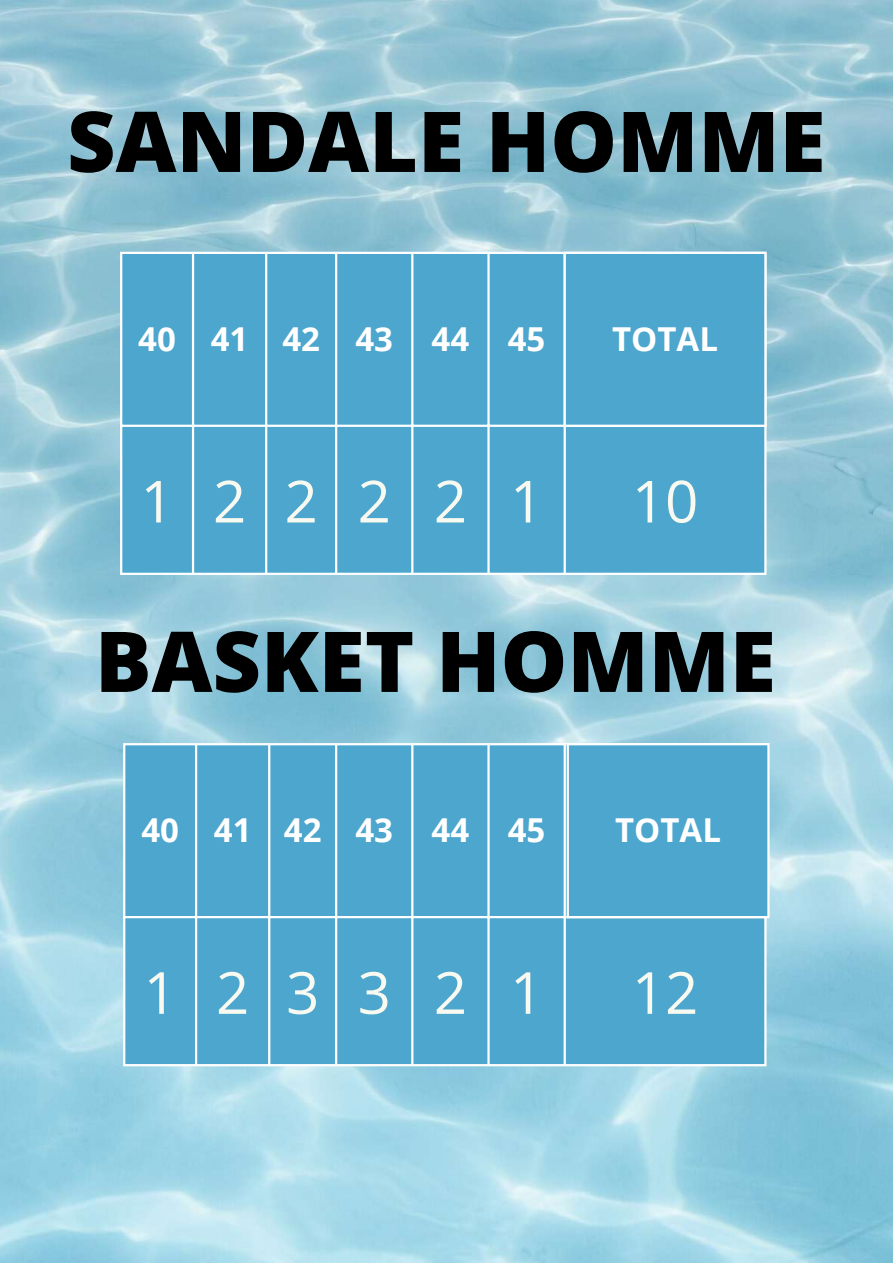
<style>
.page{position:relative;width:893px;height:1264px;background:#fff}
.page>*{position:absolute;margin:0;border:0;box-sizing:border-box;transform-origin:0 0}
.t1{font:800 83.85px "Open Sans";color:#000}
.t2{font:58.05px "Open Sans";letter-spacing:.675em;color:#f8f9f0}
.t3{font:700 33px "Open Sans";color:#fff}
</style>
<div class="page">
<div style="left:125px;top:745px;width:639px;height:319px;background:#4ca6cd"></div>
<hr style="left:195px;top:745px;width:2px;height:319px;background:#fff">
<hr style="left:268px;top:745px;width:2px;height:319px;background:#fff">
<hr style="left:335px;top:745px;width:2px;height:319px;background:#fff">
<hr style="left:411px;top:745px;width:2px;height:319px;background:#fff">
<hr style="left:487px;top:745px;width:2px;height:319px;background:#fff">
<hr style="left:563px;top:745px;width:3px;height:319px;background:#fff">
<hr style="left:123px;top:916px;width:643px;height:2px;background:#fff">
<div style="left:567px;top:744px;width:201px;height:173px;background:#4ca6cd"></div>
<hr style="left:566px;top:745px;width:3px;height:171px;background:#fff">
<hr style="left:767px;top:745px;width:2px;height:171px;background:#fff">
<hr style="left:566px;top:743px;width:203px;height:2px;background:#fff">
<hr style="left:566px;top:916px;width:203px;height:2px;background:#fff">
<div style="left:122px;top:254px;width:642px;height:318px;background:#4ca6cd"></div>
<hr style="left:192px;top:254px;width:2px;height:318px;background:#fff">
<hr style="left:265px;top:254px;width:2px;height:318px;background:#fff">
<hr style="left:335px;top:254px;width:2px;height:318px;background:#fff">
<hr style="left:411px;top:254px;width:2px;height:318px;background:#fff">
<hr style="left:487px;top:254px;width:2px;height:318px;background:#fff">
<hr style="left:563px;top:254px;width:3px;height:318px;background:#fff">
<hr style="left:120px;top:424px;width:646px;height:3px;background:#fff">
<div style="left:564px;top:252px;width:201px;height:174px;background:#4ca6cd"></div>
<hr style="left:563px;top:254px;width:3px;height:170px;background:#fff">
<hr style="left:764px;top:254px;width:2px;height:170px;background:#fff">
<hr style="left:563px;top:252px;width:203px;height:2px;background:#fff">
<hr style="left:563px;top:424px;width:203px;height:3px;background:#fff">
<h1 class="t1" style="left:67px;top:82px;width:759px">SANDALE HOMME</h1>
<p class="t3" style="left:138px;top:315px;width:408px">40 41 42 43 44 45</p>
<p class="t3" style="left:612px;top:315px;width:107px">TOTAL</p>
<h2 class="t2" style="left:140px;top:460px;width:404px">122221</h2>
<h2 class="t2" style="left:631px;top:460px;width:68px">10</h2>
<h1 class="t1" style="left:95px;top:602px;width:682px">BASKET HOMME</h1>
<p class="t3" style="left:141px;top:806px;width:405px">40 41 42 43 44 45</p>
<p class="t3" style="left:615px;top:806px;width:107px">TOTAL</p>
<h2 class="t2" style="left:143px;top:951px;width:401px">123321</h2>
<h2 class="t2" style="left:631px;top:951px;width:68px">12</h2>
</div>
